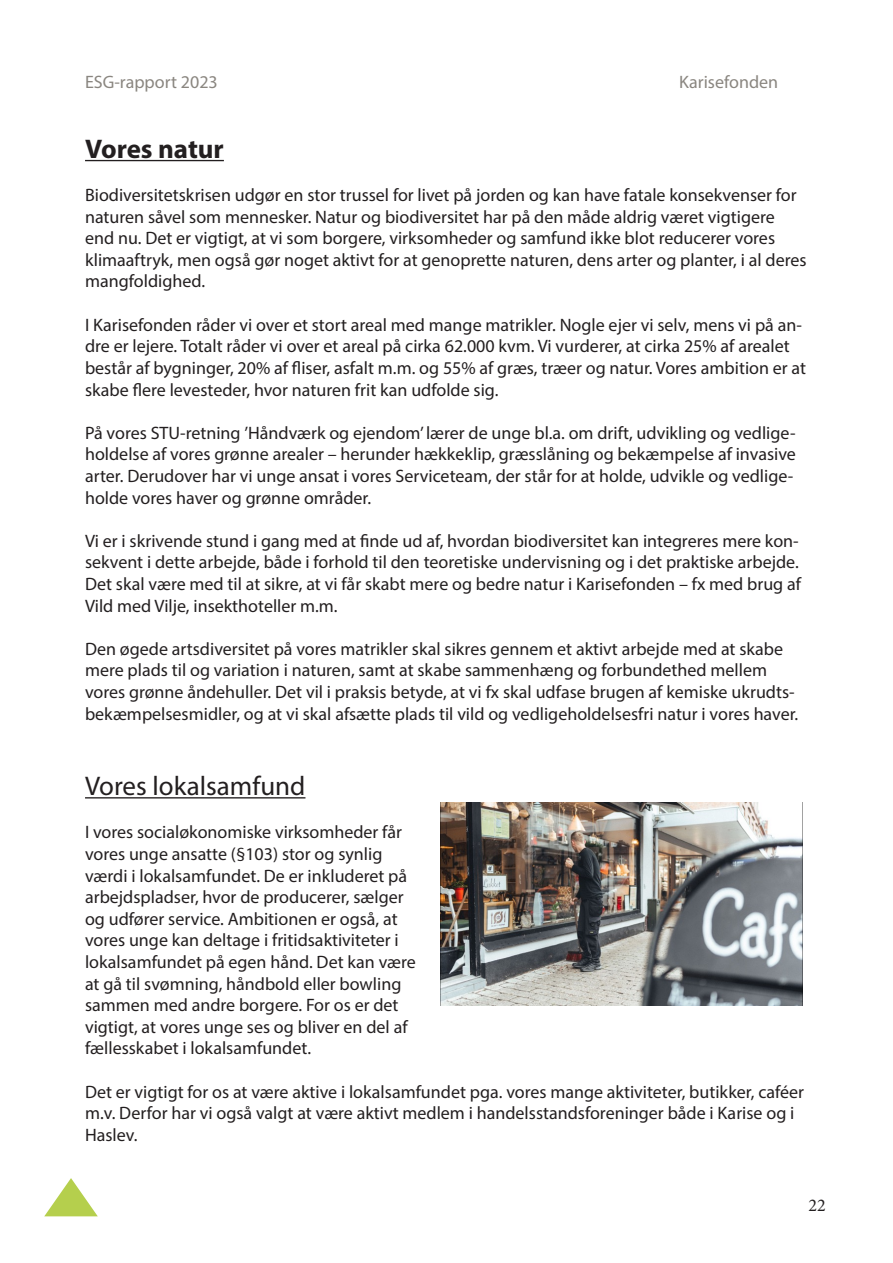
<style>
.page{position:relative;width:893px;height:1263px;background:#fff}
.page>*{position:absolute;margin:0;border:0;box-sizing:border-box;transform-origin:0 0}
.t1{font:27px "Myriad Pro";color:#231f20}
.t2{font:700 27px "Myriad Pro";color:#231f20}
.t3{font:18px/21.6px "Myriad Pro";color:#231f20}
.t4{font:18px "Myriad Pro";color:#8a8680}
.t5{font:18px "Minion Pro";color:#231f20}
</style>
<div class="page">
<svg style="left:44px;top:1178px;width:54px;height:38px"></svg>
<hr style="left:85px;top:160px;width:139px;height:1px;background:#231f20">
<hr style="left:85px;top:797px;width:220px;height:1px;background:#231f20">
<img style="left:440px;top:803px;width:363px;height:203px">
<p class="t4" style="left:85px;top:71px;width:134px">ESG-rapport 2023</p>
<p class="t4" style="left:679px;top:71px;width:101px">Karisefonden</p>
<p class="t2" style="left:85px;top:131px;width:140px">Vores natur</p>
<p class="t3" style="left:85px;top:184px;width:723px">Biodiversitetskrisen udgør en stor trussel for livet på jorden og kan have fatale konsekvenser for naturen såvel som mennesker. Natur og biodiversitet har på den måde aldrig været vigtigere end nu. Det er vigtigt, at vi som borgere, virksomheder og samfund ikke blot reducerer vores klimaaftryk, men også gør noget aktivt for at genoprette naturen, dens arter og planter, i al deres mangfoldighed.</p>
<p class="t3" style="left:85px;top:314px;width:723px">I Karisefonden råder vi over et stort areal med mange matrikler. Nogle ejer vi selv, mens vi på an&shy;dre er lejere. Totalt råder vi over et areal på cirka 62.000 kvm. Vi vurderer, at cirka 25% af arealet består af bygninger, 20% af fliser, asfalt m.m. og 55% af græs, træer og natur. Vores ambition er at skabe flere levesteder, hvor naturen frit kan udfolde sig.</p>
<p class="t3" style="left:85px;top:422px;width:712px">På vores STU-retning ’Håndværk og ejendom’ lærer de unge bl.a. om drift, udvikling og vedlige&shy;holdelse af vores grønne arealer – herunder hækkeklip, græsslåning og bekæmpelse af invasive arter. Derudover har vi unge ansat i vores Serviceteam, der står for at holde, udvikle og vedlige&shy;holde vores haver og grønne områder.</p>
<p class="t3" style="left:85px;top:530px;width:718px">Vi er i skrivende stund i gang med at finde ud af, hvordan biodiversitet kan integreres mere kon&shy;sekvent i dette arbejde, både i forhold til den teoretiske undervisning og i det praktiske arbejde.<br>Det skal være med til at sikre, at vi får skabt mere og bedre natur i Karisefonden – fx med brug af Vild med Vilje, insekthoteller m.m.</p>
<p class="t3" style="left:85px;top:638px;width:715px">Den øgede artsdiversitet på vores matrikler skal sikres gennem et aktivt arbejde med at skabe mere plads til og variation i naturen, samt at skabe sammenhæng og forbundethed mellem vores grønne åndehuller. Det vil i praksis betyde, at vi fx skal udfase brugen af kemiske ukrudts&shy;bekæmpelsesmidler, og at vi skal afsætte plads til vild og vedligeholdelsesfri natur i vores haver.</p>
<p class="t1" style="left:85px;top:769px;width:222px">Vores lokalsamfund</p>
<p class="t3" style="left:85px;top:821px;width:319px">I vores socialøkonomiske virksomheder får vores unge ansatte (§103) stor og synlig</p>
<p class="t3" style="left:85px;top:864px;width:332px">værdi i lokalsamfundet. De er inkluderet på arbejdspladser, hvor de producerer, sælger og udfører service. Ambitionen er også, at vores unge kan deltage i fritidsaktiviteter i lokalsamfundet på egen hånd. Det kan være at gå til svømning, håndbold eller bowling sammen med andre borgere. For os er det vigtigt, at vores unge ses og bliver en del af fællesskabet i lokalsamfundet.</p>
<p class="t3" style="left:85px;top:1080px;width:720px">Det er vigtigt for os at være aktive i lokalsamfundet pga. vores mange aktiviteter, butikker, caféer m.v. Derfor har vi også valgt at være aktivt medlem i handelsstandsforeninger både i Karise og i<br>Haslev.</p>
<p class="t5" style="left:809px;top:1193px;width:19px">22</p>
</div>
